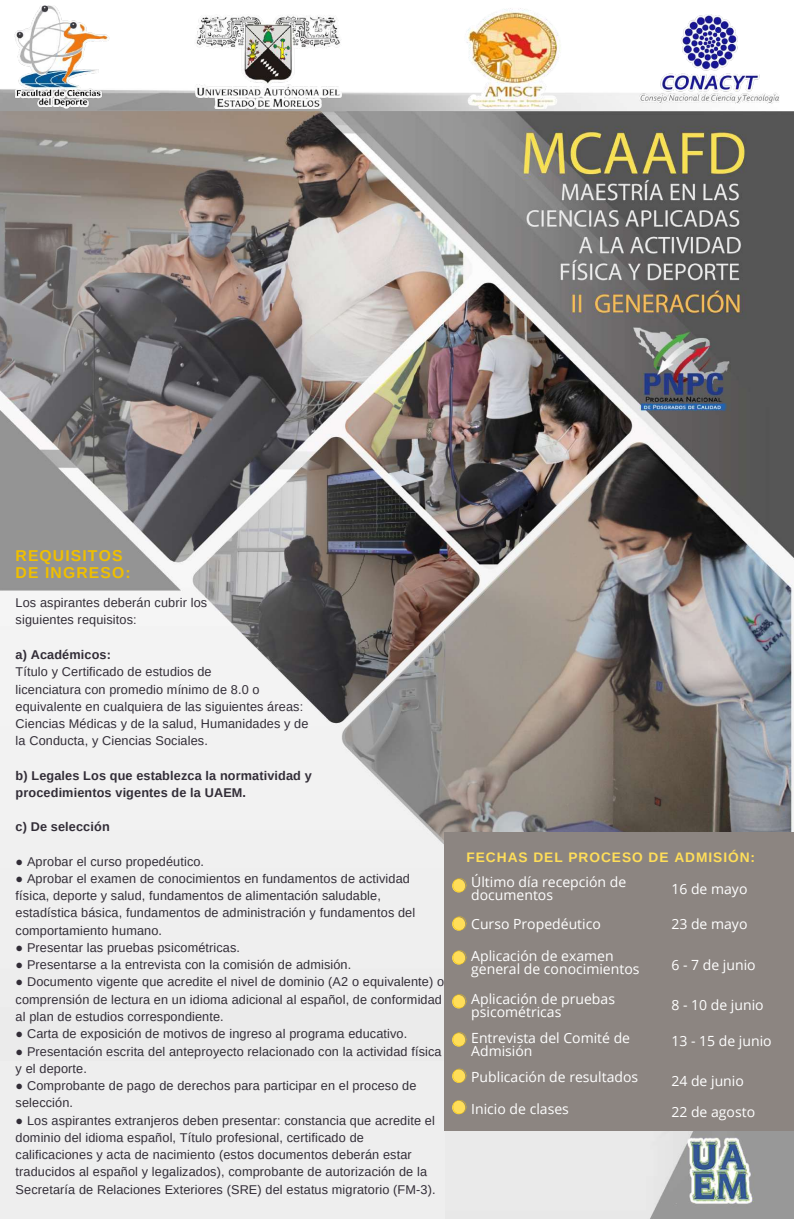
<style>
.page{position:relative;width:794px;height:1219px;background:#fff}
.page>*{position:absolute;margin:0;border:0;box-sizing:border-box;transform-origin:0 0}
.t1{font:700 15.7px/16.5px "Arimo";letter-spacing:.07em;color:#efbf00}
.t2{font:14px/12.8px "Open Sans";color:#fff}
.t3{font:700 13.7px "Arimo";letter-spacing:.07em;color:#ffde59}
.t4{font:12.7px/17.3px "Arimo";letter-spacing:.01em;color:#322d37}
.t5{font:700 12.7px/17.3px "Arimo";letter-spacing:.01em;color:#322d37}
</style>
<div class="page">
<img style="left:0;top:89px;width:794px;height:1130px">
<img style="left:194px;top:15px;width:147px;height:93px">
<img style="left:3px;top:5px;width:109px;height:103px">
<img style="left:456px;top:8px;width:113px;height:100px">
<img style="left:639px;top:14px;width:140px;height:90px">
<div style="left:0;top:1061px;width:444px;height:158px;background:#eee"></div>
<div style="left:444px;top:832px;width:350px;height:299px;background:#8c8581"></div>
<svg style="left:452px;top:878px;width:14px;height:14px"></svg>
<svg style="left:452px;top:916px;width:14px;height:14px"></svg>
<svg style="left:452px;top:950px;width:14px;height:14px"></svg>
<svg style="left:452px;top:994px;width:14px;height:14px"></svg>
<svg style="left:452px;top:1032px;width:14px;height:14px"></svg>
<svg style="left:452px;top:1068px;width:14px;height:14px"></svg>
<svg style="left:452px;top:1100px;width:14px;height:14px"></svg>
<p class="t1" style="left:16px;top:547px;width:116px">REQUISITOS<br>DE INGRESO:</p>
<p class="t4" style="left:16px;top:594px;width:193px">Los aspirantes deberán cubrir los siguientes requisitos:</p>
<p class="t5" style="left:16px;top:646px;width:97px">a) Académicos:</p>
<p class="t4" style="left:16px;top:663px;width:294px">Título y Certificado de estudios de<br>licenciatura con promedio mínimo de 8.0 o equivalente en cualquiera de las siguientes áreas:<br>Ciencias Médicas y de la salud, Humanidades y de la Conducta, y Ciencias Sociales.</p>
<p class="t5" style="left:16px;top:767px;width:298px">b) Legales Los que establezca la normatividad y procedimientos vigentes de la UAEM.</p>
<p class="t5" style="left:16px;top:818px;width:96px">c) De selección</p>
<p class="t4" style="left:16px;top:852px;width:190px">● Aprobar el curso propedéutico.</p>
<p class="t4" style="left:16px;top:870px;width:401px">● Aprobar el examen de conocimientos en fundamentos de actividad física, deporte y salud, fundamentos de alimentación saludable, estadística básica, fundamentos de administración y fundamentos del comportamiento humano.</p>
<p class="t4" style="left:16px;top:939px;width:226px">● Presentar las pruebas psicométricas.</p>
<p class="t4" style="left:16px;top:956px;width:337px">● Presentarse a la entrevista con la comisión de admisión.</p>
<p class="t4" style="left:16px;top:973px;width:430px">● Documento vigente que acredite el nivel de dominio (A2 o equivalente) o comprensión de lectura en un idioma adicional al español, de conformidad al plan de estudios correspondiente.</p>
<p class="t4" style="left:16px;top:1025px;width:393px">● Carta de exposición de motivos de ingreso al programa educativo.</p>
<p class="t4" style="left:16px;top:1042px;width:427px">● Presentación escrita del anteproyecto relacionado con la actividad física y el deporte.</p>
<p class="t4" style="left:16px;top:1077px;width:402px">● Comprobante de pago de derechos para participar en el proceso de selección.</p>
<p class="t4" style="left:16px;top:1111px;width:421px">● Los aspirantes extranjeros deben presentar: constancia que acredite el dominio del idioma español, Título profesional, certificado de calificaciones y acta de nacimiento (estos documentos deberán estar traducidos al español y legalizados), comprobante de autorización de la Secretaría de Relaciones Exteriores (SRE) del estatus migratorio (FM-3).</p>
<p class="t3" style="left:466px;top:850px;width:290px">FECHAS DEL PROCESO DE ADMISIÓN:</p>
<p class="t2" style="left:471px;top:875px;width:156px">Último día recepción de documentos</p>
<p class="t2" style="left:671px;top:882px;width:78px">16 de mayo</p>
<p class="t2" style="left:471px;top:917px;width:131px">Curso Propedéutico</p>
<p class="t2" style="left:671px;top:917px;width:78px">23 de mayo</p>
<p class="t2" style="left:471px;top:949px;width:170px">Aplicación de examen general de conocimientos</p>
<p class="t2" style="left:671px;top:958px;width:86px">6 - 7 de junio</p>
<p class="t2" style="left:471px;top:992px;width:145px">Aplicación de pruebas psicométricas</p>
<p class="t2" style="left:671px;top:998px;width:94px">8 - 10 de junio</p>
<p class="t2" style="left:471px;top:1031px;width:160px">Entrevista del Comité de<br>Admisión</p>
<p class="t2" style="left:671px;top:1034px;width:102px">13 - 15 de junio</p>
<p class="t2" style="left:471px;top:1070px;width:168px">Publicación de resultados</p>
<p class="t2" style="left:671px;top:1073px;width:74px">24 de junio</p>
<p class="t2" style="left:471px;top:1102px;width:99px">Inicio de clases</p>
<p class="t2" style="left:671px;top:1105px;width:85px">22 de agosto</p>
</div>
